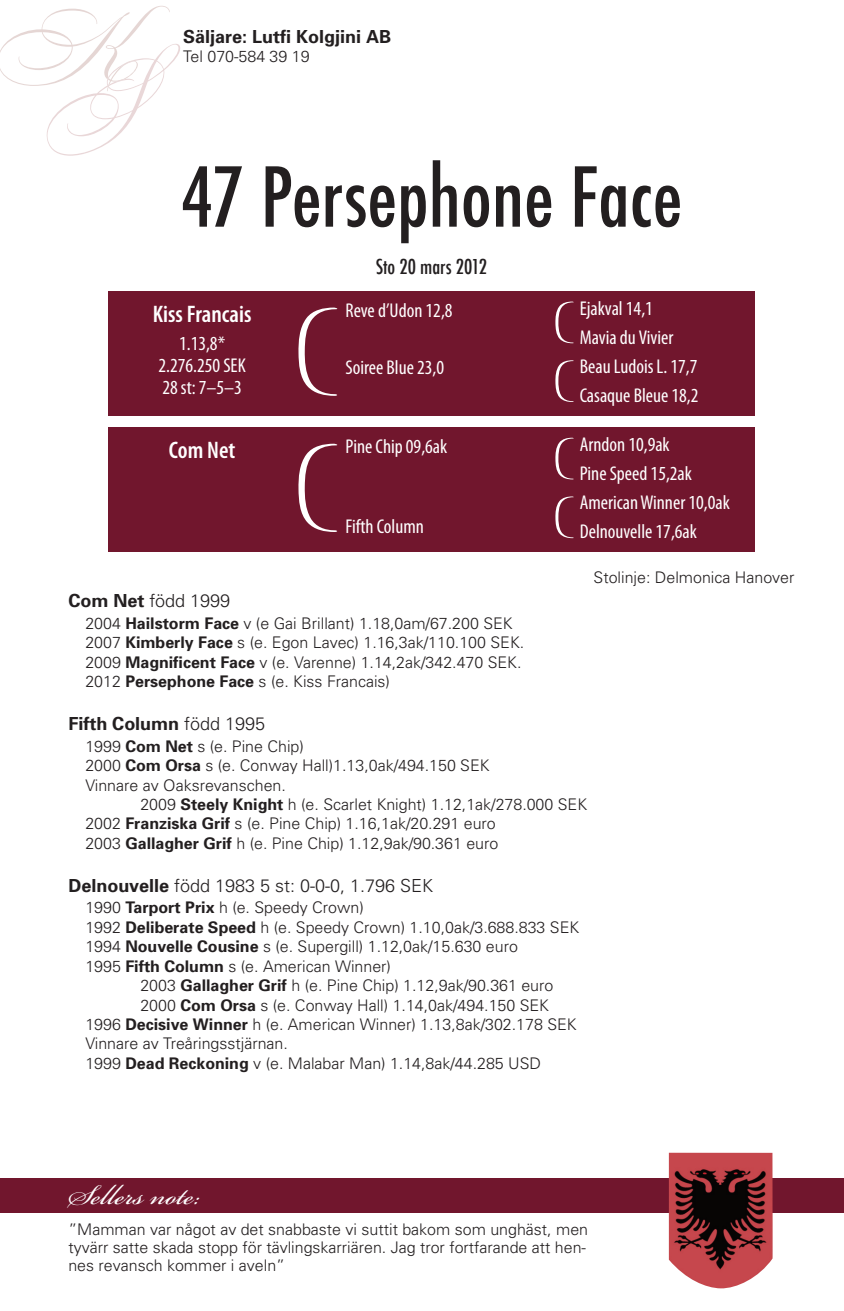
<style>
.page{position:relative;width:844px;height:1311px;background:#fff}
.page>*{position:absolute;margin:0;border:0;box-sizing:border-box;transform-origin:0 0}
.t1{font:500 condensed 80px "Futura";color:#231f20}
.t2{font:44px "Bickham Script Std";color:#fff}
.t3{font:600 condensed 24px "Myriad Pro";color:#fff}
.t4{font:condensed 20px/29px "Myriad Pro";color:#fff}
.t5{font:500 condensed 20px "Futura";color:#231f20}
.t6{font:300 18px "Univers";color:#231f20}
.t7{font:700 18px "Univers";color:#231f20}
.t8{font:300 16px/19.4px "Univers";color:#231f20}
.s1{font-weight:700}
.s2{font-weight:300}
</style>
<div class="page">
<div style="left:0;top:1178px;width:844px;height:34px;background:#71162d"></div>
<div style="left:108px;top:427px;width:646px;height:124px;background:#71162d"></div>
<svg style="left:298px;top:443px;width:39px;height:89px"></svg>
<svg style="left:555px;top:437px;width:18px;height:42px"></svg>
<svg style="left:555px;top:496px;width:18px;height:42px"></svg>
<div style="left:108px;top:291px;width:646px;height:124px;background:#71162d"></div>
<svg style="left:298px;top:307px;width:39px;height:89px"></svg>
<svg style="left:555px;top:301px;width:18px;height:42px"></svg>
<svg style="left:555px;top:360px;width:18px;height:42px"></svg>
<img style="left:669px;top:1152px;width:103px;height:136px">
<svg style="left:0;top:6px;width:180px;height:150px"></svg>
<p class="t7" style="left:183px;top:30px;width:209px">Säljare: Lutfi Kolgjini AB</p>
<p class="t8" style="left:183px;top:48px;width:128px">Tel 070-584 39 19</p>
<p class="t1" style="left:180px;top:148px;width:503px">47 Persephone Face</p>
<p class="t3" style="left:153px;top:306px;width:100px">Kiss Francais</p>
<p class="t4" style="left:158px;top:334px;width:89px;line-height:22px;text-align:center">1.13,8*<br>2.276.250 SEK<br>28 st: 7–5–3</p>
<p class="t5" style="left:376px;top:254px;width:113px">Sto 20 mars 2012</p>
<p class="t4" style="left:345px;top:297px;width:109px">Reve d’Udon 12,8</p>
<p class="t4" style="left:345px;top:355px;width:100px">Soiree Blue 23,0</p>
<p class="t3" style="left:169px;top:442px;width:68px">Com Net</p>
<p class="t4" style="left:345px;top:433px;width:103px">Pine Chip 09,6ak</p>
<p class="t4" style="left:345px;top:513px;width:80px">Fifth Column</p>
<p class="t4" style="left:579px;top:295px;width:120px">Ejakval 14,1<br>Mavia du Vivier<br>Beau Ludois L. 17,7<br>Casaque Bleue 18,2</p>
<p class="t4" style="left:579px;top:431px;width:152px">Arndon 10,9ak<br>Pine Speed 15,2ak<br>AmericanWinner 10,0ak<br>Delnouvelle 17,6ak</p>
<p class="t8" style="left:593px;top:569px;width:202px">Stolinje: Delmonica Hanover</p>
<p class="t6" style="left:68px;top:594px;width:163px"><span class="s1">Com Net</span> född 1999</p>
<p class="t8" style="left:85px;top:614px;width:440px">2004 <span class="s1">Hailstorm Face</span> v (e Gai Brillant) 1.18,0am/67.200 SEK 2007 <span class="s1">Kimberly Face</span> s (e. Egon Lavec) 1.16,3ak/110.100 SEK.<br>2009 <span class="s1">Magnificent Face</span> v (e. Varenne) 1.14,2ak/342.470 SEK.<br>2012 <span class="s1">Persephone Face</span> s (e. Kiss Francais)</p>
<p class="t7" style="left:68px;top:717px;width:198px">Fifth Column <span class="s2">född 1995</span></p>
<p class="t8" style="left:85px;top:737px;width:220px">1999 <span class="s1">Com Net</span> s (e. Pine Chip)</p>
<p class="t8" style="left:85px;top:757px;width:406px">2000 <span class="s1">Com Orsa</span> s (e. Conway Hall)1.13,0ak/494.150 SEK</p>
<p class="t8" style="left:85px;top:776px;width:202px">Vinnare av Oaksrevanschen.</p>
<p class="t8" style="left:140px;top:795px;width:448px">2009 <span class="s1">Steely Knight</span> h (e. Scarlet Knight) 1.12,1ak/278.000 SEK</p>
<p class="t8" style="left:85px;top:815px;width:412px">2002 <span class="s1">Franziska Grif</span> s (e. Pine Chip) 1.16,1ak/20.291 euro</p>
<p class="t8" style="left:85px;top:834px;width:414px">2003 <span class="s1">Gallagher Grif</span> h (e. Pine Chip) 1.12,9ak/90.361 euro</p>
<p class="t6" style="left:68px;top:878px;width:366px"><span class="s1">Delnouvelle</span> född 1983 5 st: 0-0-0, 1.796 SEK</p>
<p class="t8" style="left:85px;top:899px;width:280px">1990 <span class="s1">Tarport Prix</span> h (e. Speedy Crown)</p>
<p class="t8" style="left:85px;top:918px;width:495px">1992 <span class="s1">Deliberate Speed</span> h (e. Speedy Crown) 1.10,0ak/3.688.833 SEK</p>
<p class="t8" style="left:85px;top:938px;width:434px">1994 <span class="s1">Nouvelle Cousine</span> s (e. Supergill) 1.12,0ak/15.630 euro</p>
<p class="t8" style="left:85px;top:957px;width:307px">1995 <span class="s1">Fifth Column</span> s (e. American Winner)</p>
<p class="t8" style="left:140px;top:976px;width:414px">2003 <span class="s1">Gallagher Grif</span> h (e. Pine Chip) 1.12,9ak/90.361 euro</p>
<p class="t8" style="left:140px;top:996px;width:410px">2000 <span class="s1">Com Orsa</span> s (e. Conway Hall) 1.14,0ak/494.150 SEK</p>
<p class="t8" style="left:85px;top:1015px;width:492px">1996 <span class="s1">Decisive Winner</span> h (e. American Winner) 1.13,8ak/302.178 SEK</p>
<p class="t8" style="left:85px;top:1035px;width:204px">Vinnare av Treåringsstjärnan.</p>
<p class="t8" style="left:85px;top:1054px;width:457px">1999 <span class="s1">Dead Reckoning</span> v (e. Malabar Man) 1.14,8ak/44.285 USD</p>
<p class="t2" style="left:68px;top:1162px;width:134px">Sellersnote:</p>
<p class="t8" style="left:68px;top:1220px;width:521px;line-height:18.4px">”Mamman var något av det snabbaste vi suttit bakom som unghäst, men tyvärr satte skada stopp för tävlingskarriären. Jag tror fortfarande att hen&shy;nes revansch kommer i aveln”</p>
</div>
